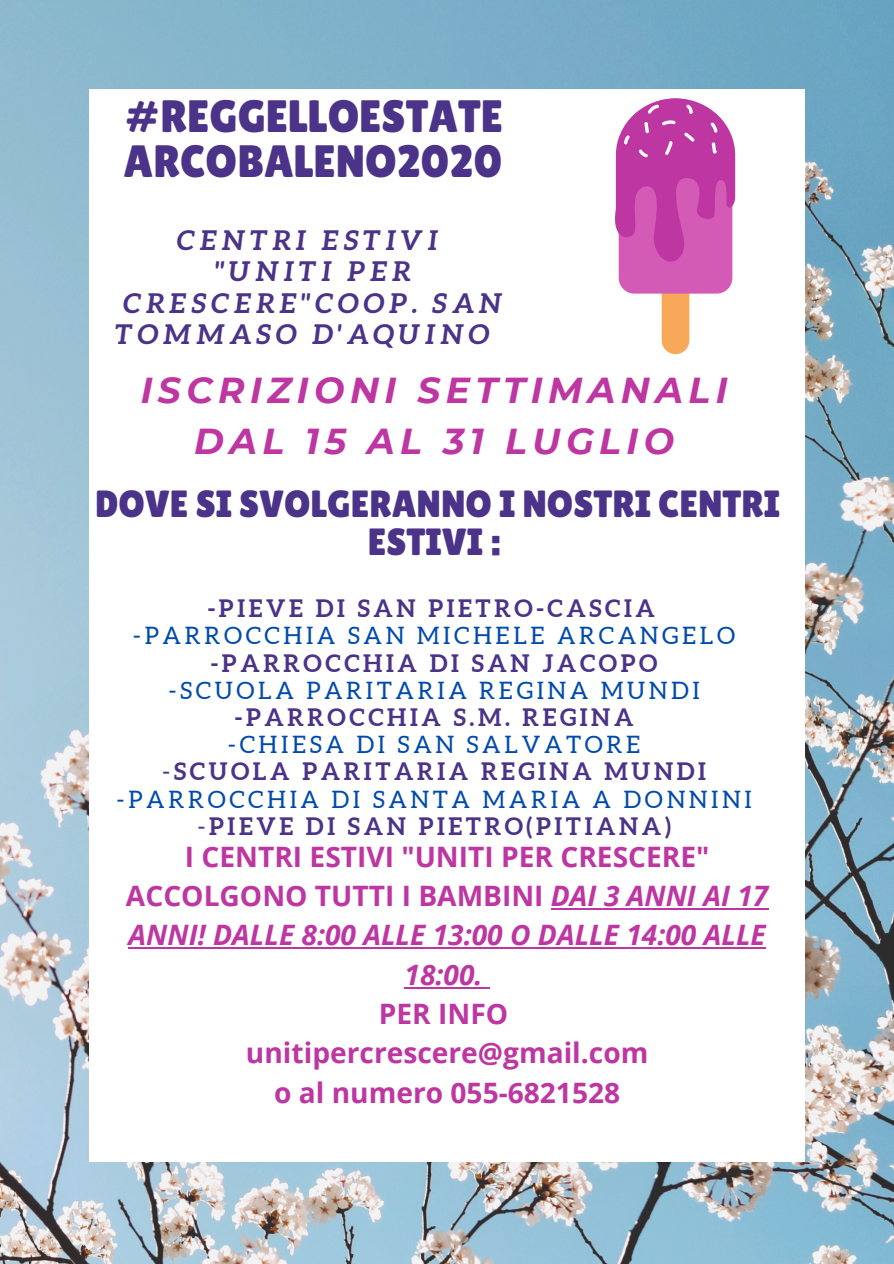
<style>
.page{position:relative;width:894px;height:1264px;background:#fff}
.page>*{position:absolute;margin:0;border:0;box-sizing:border-box;transform-origin:0 0}
.t1{font:45.3px/45.3px "Lilita One";color:#4a3388}
.t2{font:37.8px/37.8px "Lilita One";color:#4a3388;text-align:center}
.t3{font:italic 700 36px/51.8px "Montserrat";letter-spacing:.15em;color:#bd36a2;text-align:center}
.t4{font:italic 700 28.05px/39.3px "Open Sans";color:#bd36a2;text-align:center}
.t5{font:700 28.05px/39.3px "Open Sans";color:#bd36a2;text-align:center}
.t6{font:italic 700 27.45px/31.2px "Aleo";letter-spacing:.15em;color:#4a3388;text-align:center}
.t7{font:24px/27.2px "Aleo";letter-spacing:.15em;color:#004aad;text-align:center}
.t8{font:700 24px "Aleo";letter-spacing:.15em;color:#4a3388}
.s1{color:#4a3388}
.s2{font-weight:700;color:#4a3388}
.s3{font-style:normal}
</style>
<div class="page">
<img style="left:0;top:0;width:893px;height:1263px">
<div style="left:89px;top:89px;width:715px;height:1072px;background:#fff"></div>
<hr style="left:550px;top:908px;width:218px;height:2px;background:#bd36a2">
<hr style="left:128px;top:947px;width:637px;height:2px;background:#bd36a2">
<hr style="left:404px;top:986px;width:78px;height:2px;background:#bd36a2">
<div style="left:661px;top:205px;width:28px;height:149px;background:#f8a859;border-radius:14px"></div>
<svg style="left:615px;top:98px;width:120px;height:195px;background:#cd5bb3"></svg>
<h1 class="t1" style="left:123px;top:93px;width:382px">#REGGELLOESTATE<br>ARCOBALENO2020</h1>
<p class="t6" style="left:115px;top:224px;width:389px">CENTRI ESTIVI<br>"UNITI PER<br>CRESCERE"COOP. SAN<br>TOMMASO D'AQUINO</p>
<h3 class="t3" style="left:141px;top:364px;width:588px">ISCRIZIONI SETTIMANALI<br>DAL 15 AL 31 LUGLIO</h3>
<h2 class="t2" style="left:95px;top:485px;width:686px">DOVE SI SVOLGERANNO I NOSTRI CENTRI<br>ESTIVI :</h2>
<p class="t8" style="left:208px;top:594px;width:448px">-PIEVE DI SAN PIETRO-CASCIA</p>
<p class="t7" style="left:133px;top:622px;width:603px">-PARROCCHIA SAN MICHELE ARCANGELO</p>
<p class="t8" style="left:211px;top:649px;width:448px">-PARROCCHIA DI SAN JACOPO</p>
<p class="t7" style="left:168px;top:676px;width:533px">-SCUOLA PARITARIA REGINA MUNDI</p>
<p class="t8" style="left:235px;top:703px;width:400px">-PARROCCHIA S.M. REGINA</p>
<p class="t7" style="left:117px;top:731px;width:636px">-CHIESA DI SAN SALVATORE<br><span class="s1">-</span><span class="s2">SCUOLA PARITARIA REGINA MUNDI </span>-PARROCCHIA DI SANTA MARIA A DONNINI <span class="s1">-</span><span class="s2">PIEVE DI SAN PIETRO(PITIANA)</span></p>
<p class="t4" style="left:126px;top:836px;width:643px"><span class="s3">I CENTRI ESTIVI "UNITI PER CRESCERE"<br>ACCOLGONO TUTTI I BAMBINI</span> DAI 3 ANNI AI 17<br>ANNI! DALLE 8:00 ALLE 13:00 O DALLE 14:00 ALLE<br>18:00.</p>
<p class="t5" style="left:246px;top:993px;width:404px">PER INFO unitipercrescere@gmail.com o al numero 055-6821528</p>
</div>
